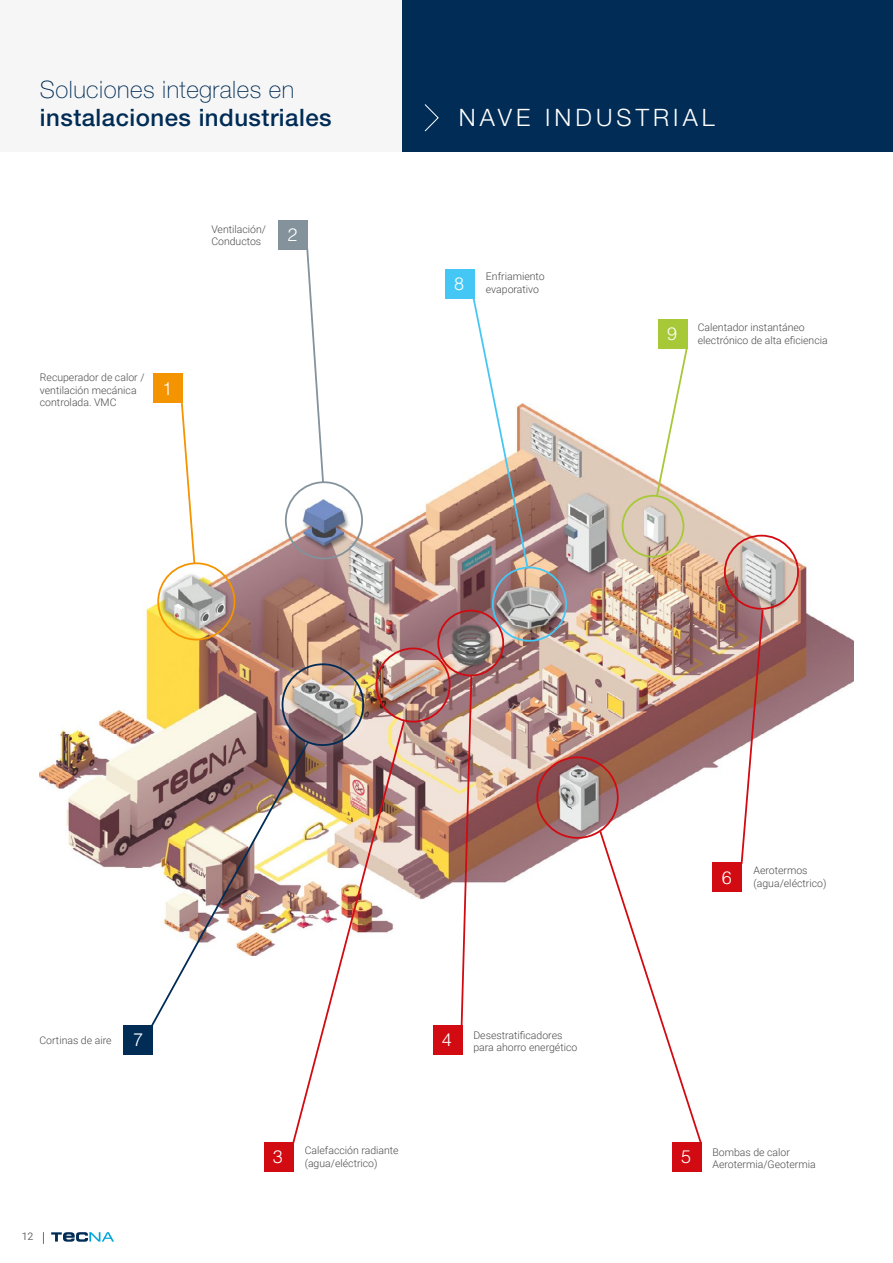
<style>
.page{position:relative;width:893px;height:1263px;background:#fff}
.page>*{position:absolute;margin:0;border:0;box-sizing:border-box;transform-origin:0 0}
.t1{font:500 24px "Helvetica Neue LT Std";letter-spacing:.02em;color:#002c56}
.t2{font:100 24px "Helvetica Neue LT Std";letter-spacing:.02em;color:#002c56}
.t3{font:300 24px "Helvetica Neue LT Std";letter-spacing:.17em;color:#fff}
.t4{font:300 18px "Helvetica LT Std";color:#fff}
.t5{font:300 10.5px/12.6px "Roboto";color:#4a4a49}
.t6{font:10.5px "Roboto";color:#706f6f}
.s1{font-family:"Helvetica LT Std";font-size:18px;color:#fff}
</style>
<div class="page">
<svg style="left:43px;top:1232px;width:1px;height:12px"></svg>
<svg style="left:51px;top:1232px;width:63px;height:10px"></svg>
<div style="left:402px;top:0;width:491px;height:151px;background:#002c56"></div>
<div style="left:0;top:0;width:402px;height:151px;background:#f6f6f6"></div>
<svg style="left:424px;top:104px;width:15px;height:28px"></svg>
<img style="left:40px;top:407px;width:813px;height:493px">
<div style="left:153px;top:373px;width:30px;height:30px;background:#f49400"></div>
<svg style="left:180px;top:403px;width:16px;height:162px"></svg>
<div style="left:157px;top:562px;width:78px;height:78px;border:2px solid #f49400;border-radius:50%"></div>
<div style="left:285px;top:481px;width:78px;height:78px;border:2px solid #83929b;border-radius:50%"></div>
<div style="left:492px;top:567px;width:75px;height:75px;border:2px solid #45c7f5;border-radius:50%"></div>
<div style="left:437px;top:610px;width:67px;height:66px;border:2px solid #d20a11;border-radius:50%"></div>
<div style="left:376px;top:647px;width:75px;height:75px;border:2px solid #d20a11;border-radius:50%"></div>
<div style="left:724px;top:535px;width:75px;height:75px;border:2px solid #d20a11;border-radius:50%"></div>
<div style="left:536px;top:756px;width:83px;height:83px;border:2px solid #d20a11;border-radius:50%"></div>
<div style="left:622px;top:495px;width:62px;height:63px;border:2px solid #a7c837;border-radius:50%"></div>
<div style="left:278px;top:220px;width:30px;height:30px;background:#83929b"></div>
<svg style="left:305px;top:248px;width:20px;height:236px"></svg>
<svg style="left:471px;top:298px;width:59px;height:271px"></svg>
<svg style="left:655px;top:349px;width:34px;height:150px"></svg>
<div style="left:445px;top:269px;width:30px;height:29px;background:#45c7f5"></div>
<div style="left:658px;top:319px;width:30px;height:30px;background:#a7c837"></div>
<img style="left:149px;top:740px;width:141px;height:286px">
<div style="left:272px;top:654px;width:102px;height:101px;background:#fff;opacity:.92"></div>
<div style="left:282px;top:663px;width:82px;height:83px;border:2px solid #002c56;border-radius:50%"></div>
<div style="left:123px;top:1025px;width:30px;height:29px;background:#002c56"></div>
<div style="left:264px;top:1142px;width:29px;height:29px;background:#d20a11"></div>
<img style="left:290px;top:719px;width:116px;height:429px">
<svg style="left:460px;top:674px;width:13px;height:355px"></svg>
<svg style="left:598px;top:829px;width:105px;height:313px"></svg>
<div style="left:433px;top:1025px;width:29px;height:29px;background:#d20a11"></div>
<div style="left:672px;top:1142px;width:30px;height:29px;background:#d20a11"></div>
<div style="left:712px;top:862px;width:30px;height:30px;background:#d20a11"></div>
<svg style="left:740px;top:608px;width:24px;height:258px"></svg>
<h1 class="t2" style="left:40px;top:75px;width:256px">Soluciones integrales en</h1>
<h1 class="t1" style="left:40px;top:103px;width:293px">instalaciones industriales</h1>
<h1 class="t3" style="left:459px;top:103px;width:257px">NAVE INDUSTRIAL</h1>
<p class="t5" style="left:211px;top:222px;width:56px">Ventilación/<br>Conductos</p>
<h2 class="t4" style="left:287px;top:224px;width:12px">2</h2>
<p class="t5" style="left:40px;top:371px;width:106px">Recuperador de calor / ventilación mecánica controlada. VMC</p>
<h2 class="t4" style="left:162px;top:377px;width:12px">1</h2>
<p class="t5" style="left:454px;top:270px;width:92px;text-indent:32px">Enfriamiento<br><sup>8</sup> evaporativo</p>
<p class="t5" style="left:667px;top:321px;width:162px;text-indent:30px">Calentador instantáneo<br><sup>9</sup> electrónico de alta eficiencia</p>
<p class="t5" style="left:39px;top:1033px;width:105px">Cortinas de aire <span class="s1">7</span></p>
<p class="t6" style="left:22px;top:1229px;width:13px">12</p>
<p class="t5" style="left:273px;top:1144px;width:127px;text-indent:32px">Calefacción radiante<br><sup>3</sup> (agua/eléctrico)</p>
<h2 class="t4" style="left:442px;top:1028px;width:12px">4</h2>
<p class="t5" style="left:473px;top:1028px;width:105px">Desestratificadores para ahorro energético</p>
<p class="t5" style="left:722px;top:863px;width:106px;text-indent:32px">Aerotermos<br><sup>6</sup> (agua/eléctrico)</p>
<h2 class="t4" style="left:681px;top:1145px;width:12px">5</h2>
<p class="t5" style="left:712px;top:1145px;width:105px">Bombas de calor<br>Aerotermia/Geotermia</p>
</div>
